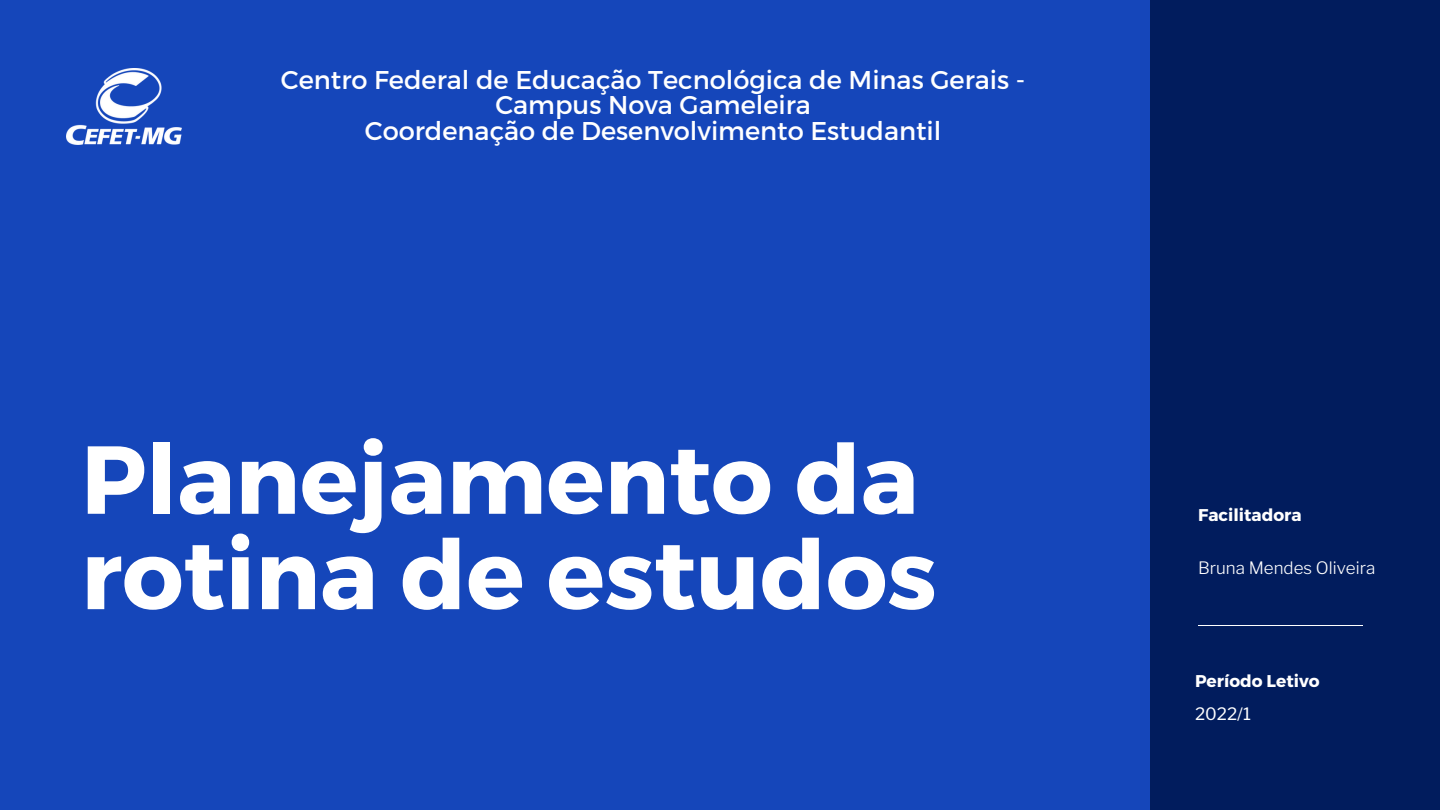
<style>
.page{position:relative;width:1440px;height:810px;background:#011c5d}
.page>*{position:absolute;margin:0;border:0;box-sizing:border-box;transform-origin:0 0}
.t1{font:700 96.3px/95.4px "Montserrat";color:#fff}
.t2{font:25.7px/25.5px "Montserrat";color:#fff;text-align:center}
.t3{font:700 17px "Montserrat";color:#fff}
.t4{font:300 17px "Libre Franklin";color:#fff}
.t5{font:17px "Libre Franklin";color:#fff}
</style>
<div class="page">
<div style="left:0;top:0;width:1150px;height:810px;background:#1546ba"></div>
<hr style="left:1198px;top:625px;width:164px;height:1px;background:#fff">
<img style="left:67px;top:68px;width:115px;height:77px">
<p class="t2" style="left:281px;top:65px;width:746px">Centro Federal de Educação Tecnológica de Minas Gerais -<br>Campus Nova Gameleira</p>
<p class="t2" style="left:365px;top:116px;width:578px">Coordenação de Desenvolvimento Estudantil</p>
<p class="t1" style="left:81px;top:427px;width:857px">Planejamento da rotina de estudos</p>
<p class="t3" style="left:1198px;top:504px;width:105px">Facilitadora</p>
<p class="t4" style="left:1198px;top:558px;width:179px">Bruna Mendes Oliveira</p>
<p class="t3" style="left:1195px;top:670px;width:126px">Período Letivo</p>
<p class="t5" style="left:1195px;top:704px;width:57px">2022/1</p>
</div>
